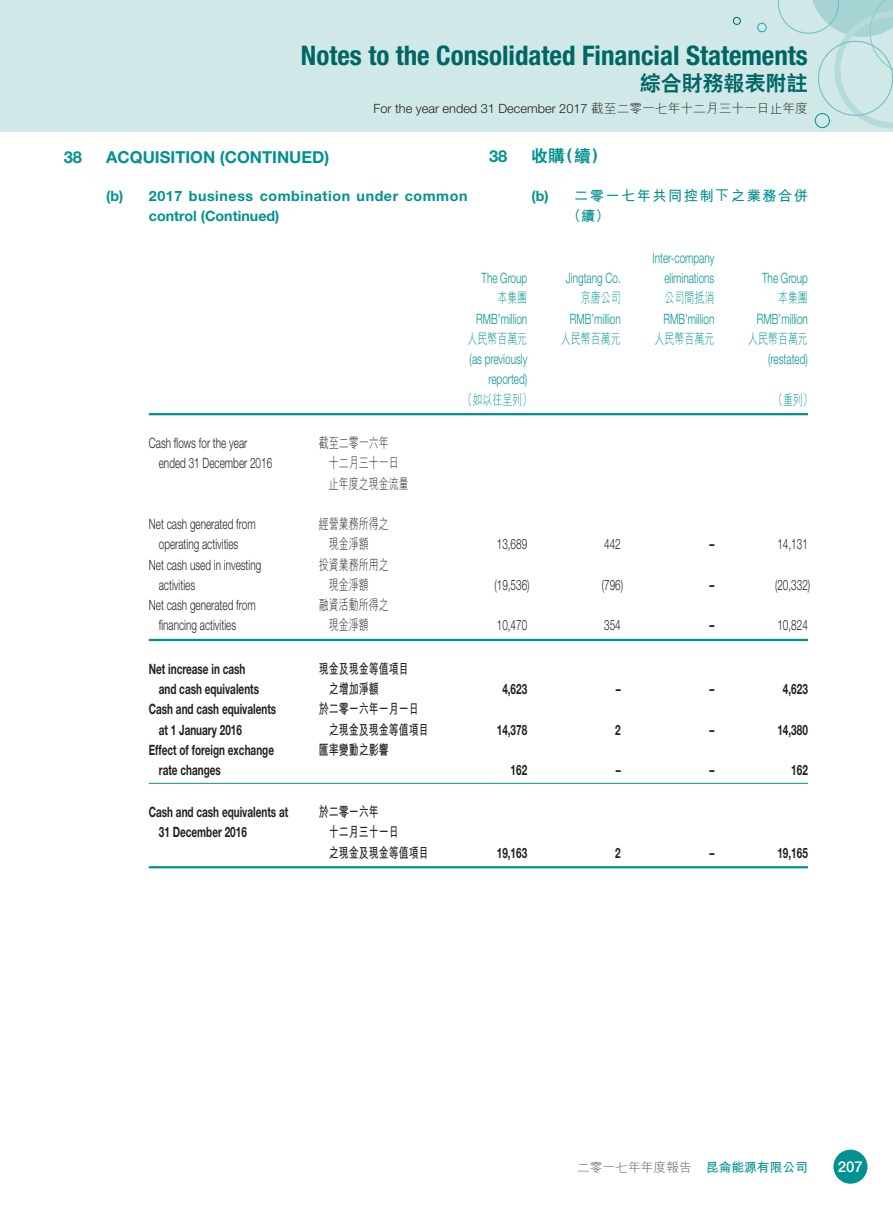
<style>
.page{position:relative;width:893px;height:1212px;background:#fff}
.page>*{position:absolute;margin:0;border:0;box-sizing:border-box;transform-origin:0 0}
.t1{font:700 condensed 27px "Helvetica Neue LT Std";color:#006663}
.t2{font:800 21px "C Hei 2 HK";color:#006663}
.Subhead_1_e{font:700 16.5px "Helvetica Neue LT Std";color:#009290}
.Subhead_1_c{font:800 16.5px "C Hei 2 HK";color:#009290}
.Subhead_1_c-2{font:700 16.5px "Helvetica Neue LT Std";color:#009290}
.t3{font:500 15px "Helvetica Neue LT Std";color:#fff}
.Table_1_Colume{font:300 14.25px "Helvetica Neue LT Std";color:#231f20;scale:.7 1}
.Table_1_Colume-2{font:700 14.25px "Helvetica Neue LT Std";color:#231f20;scale:.7 1}
.Table_1_Colume-3{font:300 14.25px "Helvetica Neue LT Std";color:#009290;scale:.7 1}
.Table_1_Colume-4{font:700 14.25px "M Hei HK";color:#231f20;scale:.7 1}
.Subhead_2_e{font:700 14.25px/20.2px "Helvetica Neue LT Std";letter-spacing:.04em;color:#009290}
.Table_1_Colume-5{font:300 14.25px "M Hei HK";color:#231f20;scale:.7 1}
.Table_1_Colume-6{font:300 14.25px "M Hei HK";color:#009290;scale:.7 1}
.Subhead_2_c{font:700 14.25px/20.2px "M Hei HK";letter-spacing:.1em;color:#009290}
.t4{font:300 12.75px "Helvetica Neue LT Std";color:#231f20}
.t5{font:300 12.75px "M Hei HK";color:#57585a}
.s1{font-family:"M Hei HK"}
.s2{font-family:"Helvetica Neue LT Std"}
.s3{font-weight:700;color:#009290}
</style>
<div class="page">
<div style="left:0;top:0;width:893px;height:132px;background:#d0e8e8"></div>
<div style="left:757px;top:23px;width:9px;height:9px;border:1px solid #1caaaa;border-radius:50%"></div>
<div style="left:733px;top:17px;width:7px;height:8px;border:1px solid #006663;border-radius:50%"></div>
<svg style="left:778px;top:0;width:115px;height:128px"></svg>
<div style="left:833px;top:1150px;width:34px;height:34px;background:#009290;border-radius:50%"></div>
<hr style="left:149px;top:413px;width:659px;height:2px;background:#009290">
<hr style="left:149px;top:639px;width:659px;height:2px;background:#009290">
<hr style="left:149px;top:783px;width:659px;height:1px;background:#009290">
<hr style="left:149px;top:866px;width:659px;height:2px;background:#009290">
<h1 class="t1" style="left:301px;top:39px;width:508px">Notes to the Consolidated Financial Statements</h1>
<h2 class="t2" style="left:640px;top:73px;width:169px">綜合財務報表附註</h2>
<p class="t4" style="left:374px;top:101px;width:436px">For the year ended 31 December 2017 <span class="s1">截至二零一七年十二月三十一日止年度</span></p>
<p class="Subhead_1_e" style="left:64px;top:146px;width:20px">38</p>
<p class="Subhead_1_e" style="left:106px;top:146px;width:225px">ACQUISITION (CONTINUED)</p>
<p class="Subhead_2_e" style="left:149px;top:186px;width:320px;text-indent:-43px">(b) 2017 business combination under common control (Continued)</p>
<p class="Subhead_1_c-2" style="left:489px;top:146px;width:20px">38</p>
<p class="Subhead_1_c" style="left:531px;top:148px;width:77px">收購（續）</p>
<p class="Subhead_2_c" style="left:567px;top:184px;width:243px;text-indent:-35px"><span class="s2">(b)</span> 二零一七年共同控制下之業務合併（續）</p>
<p class="Table_1_Colume-3" style="left:652px;top:249px;width:90px">Inter-company</p>
<p class="Table_1_Colume-3" style="left:481px;top:269px;width:67px">The Group</p>
<p class="Table_1_Colume-3" style="left:566px;top:269px;width:80px">Jingtang Co.</p>
<p class="Table_1_Colume-3" style="left:664px;top:269px;width:73px">eliminations</p>
<p class="Table_1_Colume-3" style="left:762px;top:269px;width:67px">The Group</p>
<p class="Table_1_Colume-6" style="left:497px;top:291px;width:44px">本集團</p>
<p class="Table_1_Colume-6" style="left:581px;top:291px;width:59px">京唐公司</p>
<p class="Table_1_Colume-6" style="left:664px;top:291px;width:73px">公司間抵消</p>
<p class="Table_1_Colume-6" style="left:778px;top:291px;width:44px">本集團</p>
<p class="Table_1_Colume-3" style="left:476px;top:310px;width:74px">RMB’million</p>
<p class="Table_1_Colume-3" style="left:570px;top:310px;width:74px">RMB’million</p>
<p class="Table_1_Colume-3" style="left:663px;top:310px;width:74px">RMB’million</p>
<p class="Table_1_Colume-3" style="left:757px;top:310px;width:74px">RMB’million</p>
<p class="Table_1_Colume-6" style="left:467px;top:331px;width:87px">人民幣百萬元</p>
<p class="Table_1_Colume-6" style="left:561px;top:331px;width:87px">人民幣百萬元</p>
<p class="Table_1_Colume-6" style="left:654px;top:331px;width:87px">人民幣百萬元</p>
<p class="Table_1_Colume-6" style="left:748px;top:331px;width:87px">人民幣百萬元</p>
<p class="Table_1_Colume-3" style="left:470px;top:350px;width:84px">(as previously</p>
<p class="Table_1_Colume-3" style="left:768px;top:350px;width:58px">(restated)</p>
<p class="Table_1_Colume-3" style="left:488px;top:371px;width:57px">reported)</p>
<p class="Table_1_Colume-6" style="left:462px;top:392px;width:101px">（如以往呈列）</p>
<p class="Table_1_Colume-6" style="left:773px;top:392px;width:58px">（重列）</p>
<p class="Table_1_Colume" style="left:149px;top:434px;width:142px">Cash flows for the year</p>
<p class="Table_1_Colume-5" style="left:319px;top:436px;width:101px">截至二零一六年</p>
<p class="Table_1_Colume" style="left:159px;top:455px;width:164px">ended 31 December 2016</p>
<p class="Table_1_Colume-5" style="left:329px;top:456px;width:101px">十二月三十一日</p>
<p class="Table_1_Colume-5" style="left:329px;top:476px;width:115px">止年度之現金流量</p>
<p class="Table_1_Colume" style="left:149px;top:515px;width:154px">Net cash generated from</p>
<p class="Table_1_Colume-5" style="left:319px;top:517px;width:101px">經營業務所得之</p>
<p class="Table_1_Colume" style="left:159px;top:536px;width:115px">operating activities</p>
<p class="Table_1_Colume-5" style="left:329px;top:537px;width:59px">現金淨額</p>
<p class="Table_1_Colume" style="left:497px;top:536px;width:45px">13,689</p>
<p class="Table_1_Colume" style="left:604px;top:536px;width:25px">442</p>
<p class="Table_1_Colume-2" style="left:709px;top:535px;width:9px">–</p>
<p class="Table_1_Colume" style="left:777px;top:536px;width:45px">14,131</p>
<p class="Table_1_Colume" style="left:149px;top:556px;width:162px">Net cash used in investing</p>
<p class="Table_1_Colume-5" style="left:319px;top:557px;width:101px">投資業務所用之</p>
<p class="Table_1_Colume" style="left:159px;top:576px;width:53px">activities</p>
<p class="Table_1_Colume-5" style="left:329px;top:577px;width:58px">現金淨額</p>
<p class="Table_1_Colume" style="left:494px;top:576px;width:52px">(19,536)</p>
<p class="Table_1_Colume" style="left:602px;top:576px;width:32px">(796)</p>
<p class="Table_1_Colume-2" style="left:709px;top:576px;width:9px">–</p>
<p class="Table_1_Colume" style="left:775px;top:576px;width:52px">(20,332)</p>
<p class="Table_1_Colume" style="left:149px;top:596px;width:154px">Net cash generated from</p>
<p class="Table_1_Colume-5" style="left:319px;top:598px;width:101px">融資活動所得之</p>
<p class="Table_1_Colume" style="left:159px;top:617px;width:112px">financing activities</p>
<p class="Table_1_Colume-5" style="left:329px;top:618px;width:59px">現金淨額</p>
<p class="Table_1_Colume" style="left:497px;top:617px;width:45px">10,470</p>
<p class="Table_1_Colume" style="left:604px;top:617px;width:25px">354</p>
<p class="Table_1_Colume-2" style="left:709px;top:616px;width:9px">–</p>
<p class="Table_1_Colume" style="left:777px;top:617px;width:45px">10,824</p>
<p class="Table_1_Colume-2" style="left:149px;top:660px;width:140px">Net increase in cash</p>
<p class="Table_1_Colume-4" style="left:319px;top:658px;width:130px">現金及現金等值項目</p>
<p class="Table_1_Colume-2" style="left:159px;top:680px;width:145px">and cash equivalents</p>
<p class="Table_1_Colume-4" style="left:329px;top:678px;width:73px">之增加淨額</p>
<p class="Table_1_Colume-2" style="left:502px;top:680px;width:37px">4,623</p>
<p class="Table_1_Colume-2" style="left:616px;top:680px;width:9px">–</p>
<p class="Table_1_Colume-2" style="left:709px;top:680px;width:9px">–</p>
<p class="Table_1_Colume-2" style="left:783px;top:680px;width:37px">4,623</p>
<p class="Table_1_Colume-2" style="left:149px;top:700px;width:184px">Cash and cash equivalents</p>
<p class="Table_1_Colume-4" style="left:319px;top:699px;width:144px">於二零一六年一月一日</p>
<p class="Table_1_Colume-2" style="left:159px;top:721px;width:120px">at 1 January 2016</p>
<p class="Table_1_Colume-4" style="left:329px;top:719px;width:144px">之現金及現金等值項目</p>
<p class="Table_1_Colume-2" style="left:497px;top:721px;width:45px">14,378</p>
<p class="Table_1_Colume-2" style="left:615px;top:721px;width:9px">2</p>
<p class="Table_1_Colume-2" style="left:709px;top:721px;width:9px">–</p>
<p class="Table_1_Colume-2" style="left:777px;top:721px;width:45px">14,380</p>
<p class="Table_1_Colume-2" style="left:149px;top:741px;width:180px">Effect of foreign exchange</p>
<p class="Table_1_Colume-4" style="left:319px;top:739px;width:101px">匯率變動之影響</p>
<p class="Table_1_Colume-2" style="left:159px;top:761px;width:90px">rate changes</p>
<p class="Table_1_Colume-2" style="left:511px;top:761px;width:25px">162</p>
<p class="Table_1_Colume-2" style="left:616px;top:761px;width:9px">–</p>
<p class="Table_1_Colume-2" style="left:709px;top:761px;width:9px">–</p>
<p class="Table_1_Colume-2" style="left:791px;top:761px;width:25px">162</p>
<p class="Table_1_Colume-2" style="left:149px;top:803px;width:201px">Cash and cash equivalents at</p>
<p class="Table_1_Colume-4" style="left:319px;top:801px;width:87px">於二零一六年</p>
<p class="Table_1_Colume-2" style="left:159px;top:823px;width:127px">31 December 2016</p>
<p class="Table_1_Colume-4" style="left:329px;top:822px;width:101px">十二月三十一日</p>
<p class="Table_1_Colume-4" style="left:329px;top:842px;width:144px">之現金及現金等值項目</p>
<p class="Table_1_Colume-2" style="left:497px;top:844px;width:45px">19,163</p>
<p class="Table_1_Colume-2" style="left:615px;top:844px;width:9px">2</p>
<p class="Table_1_Colume-2" style="left:709px;top:844px;width:9px">–</p>
<p class="Table_1_Colume-2" style="left:777px;top:844px;width:45px">19,165</p>
<p class="t5" style="left:577px;top:1160px;width:232px">二零一七年年度報告 <span class="s3">昆侖能源有限公司</span></p>
<p class="t3" style="left:838px;top:1157px;width:27px">207</p>
</div>
